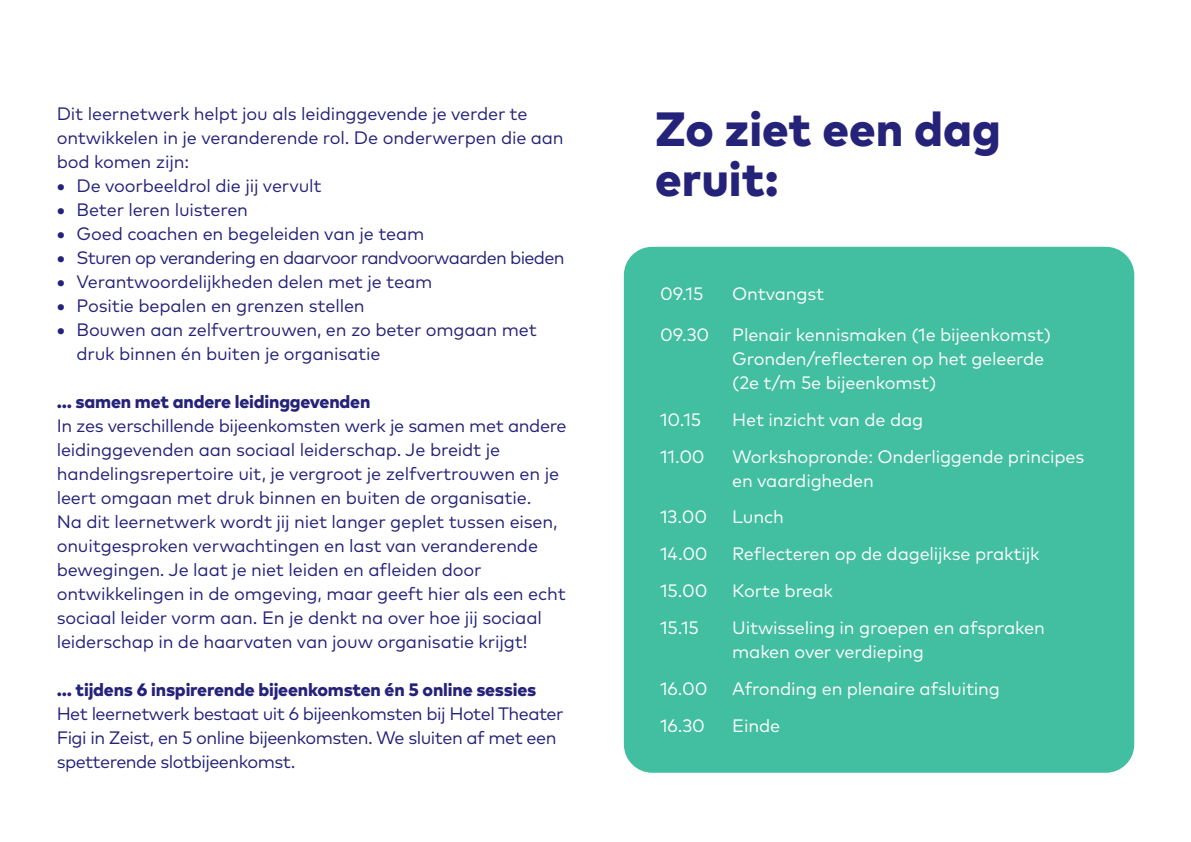
<style>
.page{position:relative;width:1191px;height:842px;background:#fff}
.page>*{position:absolute;margin:0;border:0;box-sizing:border-box;transform-origin:0 0}
.t1{font:800 48px "Mark Pro";color:#252279}
.A_O_Broodtekst{font:18px/24px "Mark Pro";letter-spacing:-.01em;color:#252279}
.Kadertekst_9_pt{font:18px/24px "Mark Pro";letter-spacing:-.01em;color:#fff}
.A_O_Broodtekst-2{font:18px/24px "Mark Pro";letter-spacing:-.03em;color:#252279}
.A_O_Broodtekst-3{font:800 18px "Mark Pro";letter-spacing:-.01em;color:#252279}
.A_O_Broodtekst-4{font:18px "Mark Pro";letter-spacing:-.04em;color:#252279}
.s1{font-weight:800}
</style>
<div class="page">
<div style="left:624px;top:247px;width:510px;height:526px;background:#42bea0;border-radius:28px"></div>
<p class="A_O_Broodtekst" style="left:57px;top:100px;width:508px">Dit leernetwerk helpt jou als leidinggevende je verder te ontwikkelen in je veranderende rol. De onderwerpen die aan bod komen zijn:</p>
<p class="A_O_Broodtekst" style="left:57px;top:172px;width:266px"><span class="s1">•</span> De voorbeeldrol die jij vervult</p>
<p class="A_O_Broodtekst" style="left:57px;top:196px;width:193px"><span class="s1">•</span> Beter leren luisteren</p>
<p class="A_O_Broodtekst" style="left:57px;top:220px;width:369px"><span class="s1">•</span> Goed coachen en begeleiden van je team</p>
<p class="A_O_Broodtekst-4" style="left:57px;top:244px;width:509px"><span class="s1">•</span> Sturen op verandering en daarvoor randvoorwaarden bieden</p>
<p class="A_O_Broodtekst" style="left:57px;top:268px;width:377px"><span class="s1">•</span> Verantwoordelijkheden delen met je team</p>
<p class="A_O_Broodtekst" style="left:57px;top:292px;width:309px"><span class="s1">•</span> Positie bepalen en grenzen stellen</p>
<p class="A_O_Broodtekst" style="left:77px;top:316px;width:462px;text-indent:-20px"><span class="s1">•</span> Bouwen aan zelfvertrouwen, en zo beter omgaan met druk binnen én buiten je organisatie</p>
<p class="A_O_Broodtekst-3" style="left:57px;top:388px;width:315px">… samen met andere leidinggevenden</p>
<p class="A_O_Broodtekst" style="left:57px;top:412px;width:511px">In zes verschillende bijeenkomsten werk je samen met andere</p>
<p class="A_O_Broodtekst" style="left:57px;top:436px;width:504px">leidinggevenden aan sociaal leiderschap. Je breidt je handelingsrepertoire uit, je vergroot je zelfvertrouwen en je</p>
<p class="A_O_Broodtekst" style="left:57px;top:484px;width:510px">leert omgaan met druk binnen en buiten de organisatie.<br>Na dit leernetwerk wordt jij niet langer geplet tussen eisen, onuitgesproken verwachtingen en last van veranderende bewegingen. Je laat je niet leiden en afleiden door ontwikkelingen in de omgeving, maar geeft hier als een echt sociaal leider vorm aan. En je denkt na over hoe jij sociaal leiderschap in de haarvaten van jouw organisatie krijgt!</p>
<p class="A_O_Broodtekst-3" style="left:57px;top:676px;width:481px">… tijdens 6 inspirerende bijeenkomsten én 5 online sessies</p>
<p class="A_O_Broodtekst-2" style="left:57px;top:700px;width:508px">Het leernetwerk bestaat uit 6 bijeenkomsten bij Hotel Theater<br>Figi in Zeist, en 5 online bijeenkomsten. We sluiten af met een spetterende slotbijeenkomst.</p>
<p class="t1" style="left:655px;top:93px;width:347px">Zo ziet een dag</p>
<p class="t1" style="left:655px;top:143px;width:125px">eruit:</p>
<p class="Kadertekst_9_pt" style="left:660px;top:281px;width:45px">09.15</p>
<p class="Kadertekst_9_pt" style="left:732px;top:281px;width:94px">Ontvangst</p>
<p class="Kadertekst_9_pt" style="left:660px;top:321px;width:51px">09.30</p>
<p class="Kadertekst_9_pt" style="left:732px;top:321px;width:320px">Plenair kennismaken (1e bijeenkomst)</p>
<p class="Kadertekst_9_pt" style="left:732px;top:345px;width:314px">Gronden/reflecteren op het geleerde</p>
<p class="Kadertekst_9_pt" style="left:732px;top:369px;width:206px">(2e t/m 5e bijeenkomst)</p>
<p class="Kadertekst_9_pt" style="left:660px;top:406px;width:42px">10.15</p>
<p class="Kadertekst_9_pt" style="left:732px;top:406px;width:193px">Het inzicht van de dag</p>
<p class="Kadertekst_9_pt" style="left:660px;top:443px;width:46px">11.00</p>
<p class="Kadertekst_9_pt" style="left:732px;top:443px;width:354px">Workshopronde: Onderliggende principes en vaardigheden</p>
<p class="Kadertekst_9_pt" style="left:660px;top:504px;width:48px">13.00</p>
<p class="Kadertekst_9_pt" style="left:732px;top:504px;width:53px">Lunch</p>
<p class="Kadertekst_9_pt" style="left:660px;top:541px;width:49px">14.00</p>
<p class="Kadertekst_9_pt" style="left:732px;top:541px;width:309px">Reflecteren op de dagelijkse praktijk</p>
<p class="Kadertekst_9_pt" style="left:660px;top:577px;width:49px">15.00</p>
<p class="Kadertekst_9_pt" style="left:732px;top:577px;width:102px">Korte break</p>
<p class="Kadertekst_9_pt" style="left:660px;top:614px;width:40px">15.15</p>
<p class="Kadertekst_9_pt" style="left:732px;top:614px;width:314px">Uitwisseling in groepen en afspraken maken over verdieping</p>
<p class="Kadertekst_9_pt" style="left:660px;top:675px;width:49px">16.00</p>
<p class="Kadertekst_9_pt" style="left:732px;top:675px;width:269px">Afronding en plenaire afsluiting</p>
<p class="Kadertekst_9_pt" style="left:660px;top:712px;width:46px">16.30</p>
<p class="Kadertekst_9_pt" style="left:732px;top:712px;width:50px">Einde</p>
</div>
